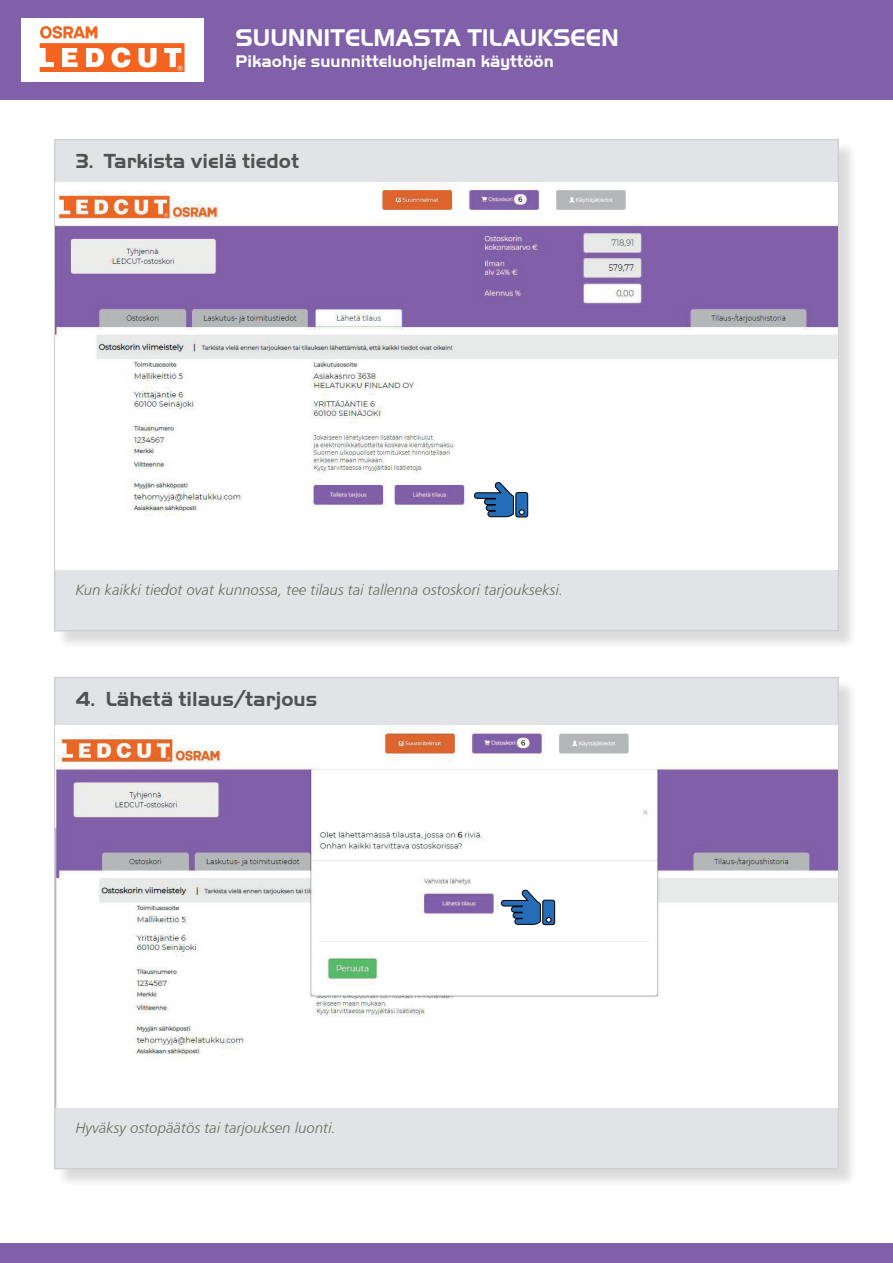
<style>
.page{position:relative;width:893px;height:1263px;background:#fff}
.page>*{position:absolute;margin:0;border:0;box-sizing:border-box;transform-origin:0 0}
.t1{font:700 24.9px "Handel Got D";color:#fff}
.t2{font:700 21px "Handel Got D";color:#4f5252}
.t3{font:700 17.4px "Handel Got D";color:#fff}
.t4{font:15px "Humanist 777 BT Light Italic B";color:#656a5e}
</style>
<div class="page">
<div style="left:0;top:0;width:893px;height:100px;background:#7f60a9"></div>
<div style="left:0;top:1244px;width:893px;height:19px;background:#7f60a9"></div>
<div style="left:21px;top:18px;width:183px;height:64px;background:#fff"></div>
<svg style="left:40px;top:26px;width:145px;height:46px"></svg>
<div style="left:56px;top:141px;width:802px;height:509px;background:#231f20;opacity:.4"></div>
<div style="left:54px;top:139px;width:785px;height:492px;background:#e2e3e6"></div>
<div style="left:56px;top:679px;width:802px;height:509px;background:#231f20;opacity:.4"></div>
<div style="left:54px;top:677px;width:785px;height:492px;background:#e2e3e6"></div>
<img style="left:55px;top:183px;width:783px;height:387px">
<img style="left:56px;top:725px;width:781px;height:383px">
<svg style="left:474px;top:481px;width:54px;height:37px;background:#7d9dbd"></svg>
<svg style="left:501px;top:889px;width:54px;height:36px;background:#799abc"></svg>
<h1 class="t1" style="left:236px;top:24px;width:385px">SUUNNITELMASTA TILAUKSEEN</h1>
<p class="t3" style="left:236px;top:52px;width:320px">Pikaohje suunnitteluohjelman käyttöön</p>
<h2 class="t2" style="left:76px;top:149px;width:225px">3. Tarkista vielä tiedot</h2>
<p class="t4" style="left:76px;top:581px;width:489px">Kun kaikki tiedot ovat kunnossa, tee tilaus tai tallenna ostoskori tarjoukseksi.</p>
<h2 class="t2" style="left:76px;top:687px;width:243px">4. Lähetä tilaus/tarjous</h2>
<p class="t4" style="left:76px;top:1118px;width:262px">Hyväksy ostopäätös tai tarjouksen luonti.</p>
</div>
